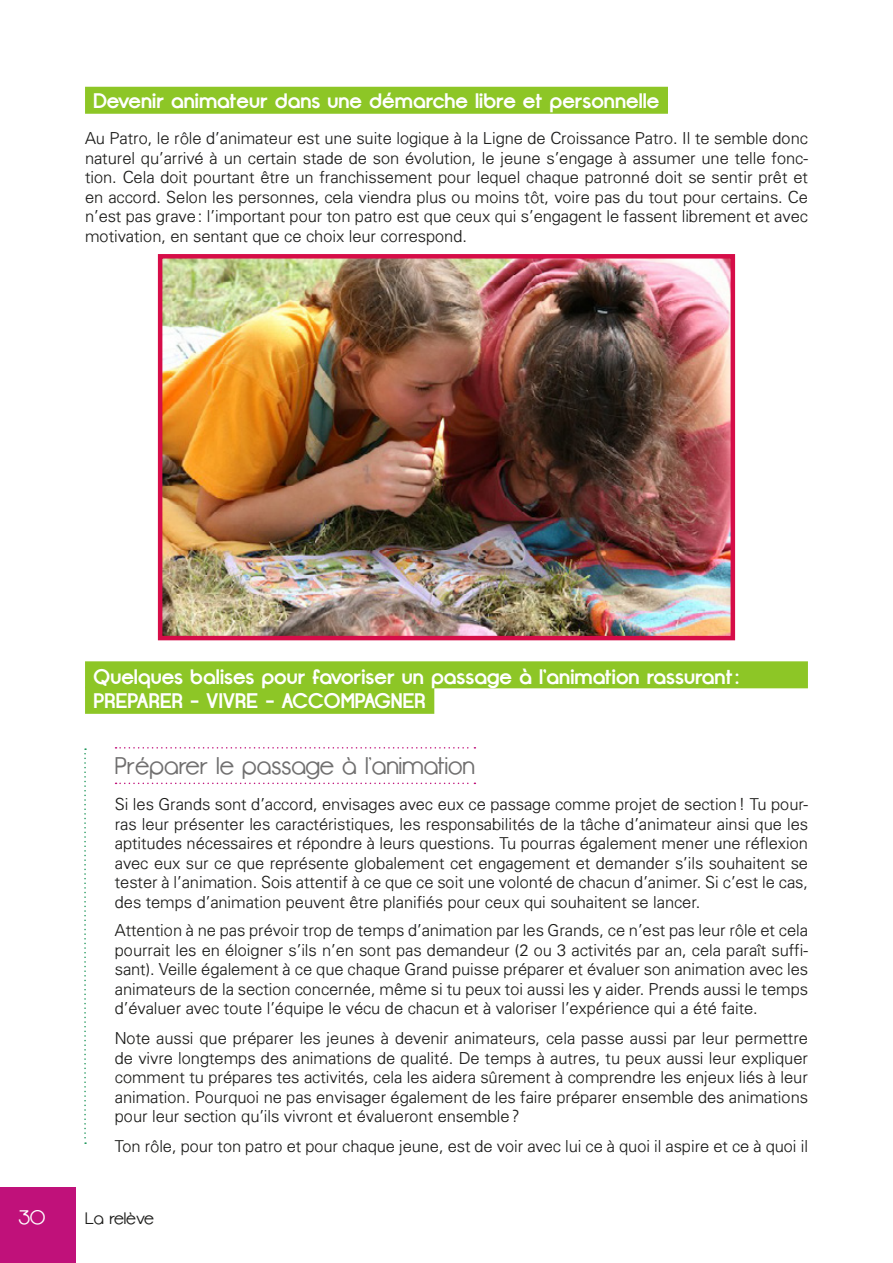
<style>
.page{position:relative;width:893px;height:1263px;background:#fff}
.page>*{position:absolute;margin:0;border:0;box-sizing:border-box;transform-origin:0 0}
.t1{font:24px "Opificio";color:#706f6f}
.t2{font:700 21px/24px "Opificio";color:#fff}
.t3{font:19.5px "Opificio";color:#fff}
.t4{font:300 16.5px/19.5px "Univers";color:#1d1d1b;text-align:justify}
.t5{font:16.5px "Opificio";color:#1d1d1b}
</style>
<div class="page">
<div style="left:0;top:1187px;width:76px;height:76px;background:#c0117a"></div>
<div style="left:85px;top:87px;width:583px;height:27px;background:#8dc626"></div>
<div style="left:85px;top:661px;width:723px;height:27px;background:#8dc626"></div>
<div style="left:85px;top:687px;width:349px;height:27px;background:#8dc626"></div>
<svg style="left:116px;top:747px;width:359px;height:1px"></svg>
<svg style="left:116px;top:783px;width:359px;height:1px"></svg>
<img style="left:163px;top:259px;width:567px;height:376px">
<div style="left:158px;top:254px;width:577px;height:386px;border:4px solid #d60d48"></div>
<svg style="left:84px;top:748px;width:2px;height:396px"></svg>
<p class="t2" style="left:94px;top:89px;width:567px">Devenir animateur dans une démarche libre et personnelle</p>
<p class="t4" style="left:85px;top:128px;width:724px">Au Patro, le rôle d’animateur est une suite logique à la Ligne de Croissance Patro. Il te semble donc naturel qu’arrivé à un certain stade de son évolution, le jeune s’engage à assumer une telle fonc&shy;tion. Cela doit pourtant être un franchissement pour lequel chaque patronné doit se sentir prêt et en accord. Selon les personnes, cela viendra plus ou moins tôt, voire pas du tout pour certains. Ce n’est pas grave: l’important pour ton patro est que ceux qui s’engagent le fassent librement et avec motivation, en sentant que ce choix leur correspond.</p>
<p class="t2" style="left:94px;top:665px;width:647px">Quelques balises pour favoriser un passage à l’animation rassurant:<br>PREPARER - VIVRE - ACCOMPAGNER</p>
<h1 class="t1" style="left:115px;top:752px;width:362px">Préparer le passage à l’animation</h1>
<p class="t4" style="left:115px;top:794px;width:695px">Si les Grands sont d’accord, envisages avec eux ce passage comme projet de section! Tu pour&shy;ras leur présenter les caractéristiques, les responsabilités de la tâche d’animateur ainsi que les aptitudes nécessaires et répondre à leurs questions. Tu pourras également mener une réflexion avec eux sur ce que représente globalement cet engagement et demander s’ils souhaitent se tester à l’animation. Sois attentif à ce que ce soit une volonté de chacun d’animer. Si c’est le cas, des temps d’animation peuvent être planifiés pour ceux qui souhaitent se lancer.</p>
<p class="t4" style="left:115px;top:920px;width:695px">Attention à ne pas prévoir trop de temps d’animation par les Grands, ce n’est pas leur rôle et cela pourrait les en éloigner s’ils n’en sont pas demandeur (2 ou 3 activités par an, cela paraît suffi&shy;sant). Veille également à ce que chaque Grand puisse préparer et évaluer son animation avec les animateurs de la section concernée, même si tu peux toi aussi les y aider. Prends aussi le temps d’évaluer avec toute l’équipe le vécu de chacun et à valoriser l’expérience qui a été faite.</p>
<p class="t4" style="left:115px;top:1028px;width:695px">Note aussi que préparer les jeunes à devenir animateurs, cela passe aussi par leur permettre de vivre longtemps des animations de qualité. De temps à autres, tu peux aussi leur expliquer comment tu prépares tes activités, cela les aidera sûrement à comprendre les enjeux liés à leur animation. Pourquoi ne pas envisager également de les faire préparer ensemble des animations pour leur section qu’ils vivront et évalueront ensemble?</p>
<p class="t4" style="left:115px;top:1136px;width:695px">Ton rôle, pour ton patro et pour chaque jeune, est de voir avec lui ce à quoi il aspire et ce à quoi il</p>
<p class="t3" style="left:18px;top:1206px;width:28px">30</p>
<p class="t5" style="left:85px;top:1209px;width:70px">La relève</p>
</div>
